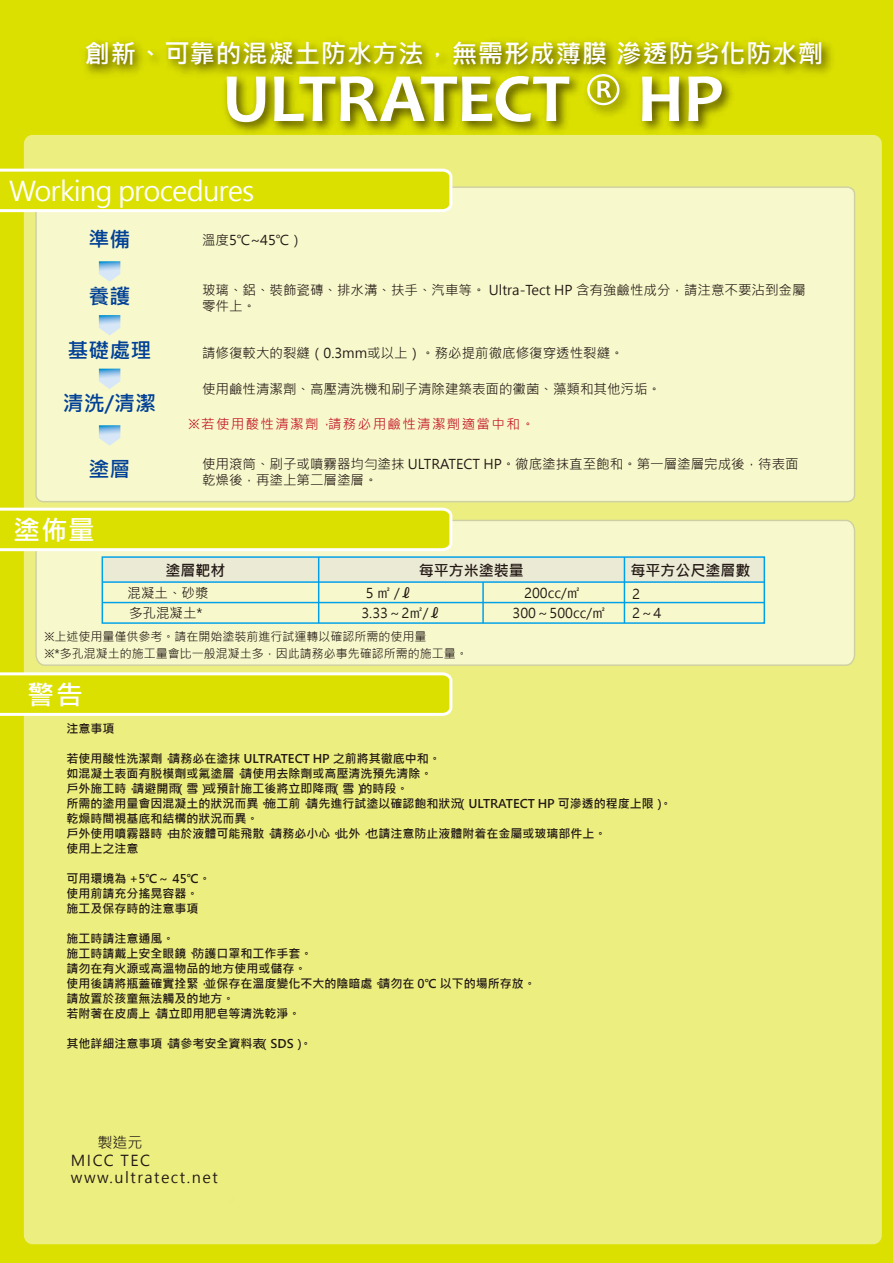
<style>
.page{position:relative;width:893px;height:1263px;background:#dbe000}
.page>*{position:absolute;margin:0;border:0;box-sizing:border-box;transform-origin:0 0}
.t1{font:700 69.9px "Candara";letter-spacing:-.015em;color:#fff}
.t2{font:27px "Microsoft Jheng Hei";letter-spacing:-.03em;color:#fff}
.t3{font:700 27px "Microsoft Jheng Hei";color:#fff}
.t4{font:700 25.5px "Microsoft Jheng Hei";letter-spacing:.025em;color:#fff}
.t5{font:700 21px "Microsoft Jheng Hei";color:#004096}
.t6{font:15px/16.5px "Microsoft Jheng Hei";letter-spacing:.1em;color:#221815}
.t7{font:15px "Microsoft Jheng Hei UI Bold";color:#221815}
.t8{font:13.5px/16.2px "Microsoft Jheng Hei";color:#221815}
.t9{font:13.5px/18.6px "Microsoft Jheng Hei UI Regular";color:#221815}
.t10{font:13.5px "Microsoft Jheng Hei";letter-spacing:.1em;color:#c30e23}
.t11{font:700 12px/15px "Microsoft Jheng Hei";color:#221815}
.t12{font:12px/16.5px "Microsoft Jheng Hei";color:#221815}
.s1{font-family:"Koz Go Pr 6 N";font-weight:500}
</style>
<div class="page">
<div style="left:24px;top:135px;width:858px;height:1109px;background:#ecef7f;border-radius:9px"></div>
<div style="left:36px;top:187px;width:818px;height:315px;background:#f7f8cb;border-radius:7px"></div>
<div style="left:35px;top:520px;width:820px;height:146px;background:#f7f8cb"></div>
<svg style="left:0;top:506px;width:454px;height:47px;background:#e1e52d"></svg>
<svg style="left:0;top:671px;width:453px;height:46px;background:#e0e429"></svg>
<svg style="left:0;top:167px;width:454px;height:47px;background:#e1e52e"></svg>
<svg style="left:99px;top:261px;width:21px;height:21px"></svg>
<svg style="left:99px;top:315px;width:21px;height:21px"></svg>
<svg style="left:99px;top:369px;width:21px;height:20px"></svg>
<svg style="left:99px;top:425px;width:21px;height:21px"></svg>
<div style="left:102px;top:557px;width:662px;height:25px;background:#ebead4"></div>
<div style="left:102px;top:556px;width:663px;height:68px;border:1px solid #00a0e9"></div>
<hr style="left:102px;top:602px;width:662px;height:1px;background:#00a0e9">
<hr style="left:102px;top:581px;width:662px;height:2px;background:#00a0e9">
<hr style="left:624px;top:557px;width:1px;height:66px;background:#00a0e9">
<hr style="left:482px;top:582px;width:2px;height:41px;background:#00a0e9">
<hr style="left:318px;top:557px;width:1px;height:66px;background:#00a0e9">
<img style="left:225px;top:87px;width:507px;height:46px">
<img style="left:85px;top:40px;width:747px;height:47px">
<h3 class="t4" style="left:85px;top:38px;width:740px">創新、可靠的混凝土防水方法，無需形成薄膜 滲透防劣化防水劑</h3>
<h1 class="t1" style="left:222px;top:54px;width:502px">ULTRATECT <sup>®</sup> HP</h1>
<h2 class="t2" style="left:9px;top:174px;width:247px">Working procedures</h2>
<h3 class="t5" style="left:89px;top:227px;width:44px">準備</h3>
<p class="t8" style="left:202px;top:232px;width:102px">溫度5℃~45℃）</p>
<h3 class="t5" style="left:89px;top:283px;width:44px">養護</h3>
<h3 class="t5" style="left:68px;top:337px;width:86px">基礎處理</h3>
<h3 class="t5" style="left:63px;top:390px;width:95px">清洗/清潔</h3>
<p class="t8" style="left:202px;top:281px;width:605px">玻璃、鋁、裝飾瓷磚、排水溝、扶手、汽車等。 Ultra-Tect HP 含有強鹼性成分，請注意不要沾到金屬零件上。</p>
<p class="t8" style="left:202px;top:345px;width:423px">請修復較大的裂縫（0.3mm或以上）。務必提前徹底修復穿透性裂縫。</p>
<p class="t8" style="left:202px;top:381px;width:460px">使用鹼性清潔劑、高壓清洗機和刷子清除建築表面的黴菌、藻類和其他污垢。</p>
<p class="t10" style="left:188px;top:415px;width:348px">※若使用酸性清潔劑，請務必用鹼性清潔劑適當中和。</p>
<h3 class="t5" style="left:89px;top:456px;width:44px">塗層</h3>
<h2 class="t3" style="left:13px;top:513px;width:83px">塗佈量</h2>
<p class="t8" style="left:202px;top:456px;width:598px">使用滾筒、刷子或噴霧器均勻塗抹 ULTRATECT HP。徹底塗抹直至飽和。第一層塗層完成後，待表面乾燥後，再塗上第二層塗層。</p>
<p class="t7" style="left:166px;top:561px;width:62px">塗層靶材</p>
<p class="t7" style="left:419px;top:561px;width:106px">每平方米塗裝量</p>
<p class="t7" style="left:630px;top:561px;width:121px">每平方公尺塗層數</p>
<p class="t9" style="left:632px;top:585px;width:31px">2<br>2～4</p>
<p class="t9" style="left:128px;top:584px;width:83px">混凝土、砂漿</p>
<p class="t9" style="left:366px;top:584px;width:49px">5㎡/<span class="s1">ℓ</span></p>
<p class="t9" style="left:524px;top:584px;width:58px">200cc/㎡</p>
<p class="t9" style="left:129px;top:604px;width:75px">多孔混凝土*</p>
<p class="t9" style="left:361px;top:604px;width:82px">3.33～2㎡/<span class="s1">ℓ</span></p>
<p class="t9" style="left:513px;top:604px;width:95px">300～500cc/㎡</p>
<p class="t12" style="left:44px;top:628px;width:425px">※上述使用量僅供參考。請在開始塗裝前進行試運轉以確認所需的使用量<br>※*多孔混凝土的施工量會比一般混凝土多，因此請務必事先確認所需的施工量。</p>
<h2 class="t3" style="left:27px;top:678px;width:58px">警告</h2>
<p class="t11" style="left:66px;top:721px;width:49px">注意事項</p>
<p class="t11" style="left:66px;top:751px;width:607px">若使用酸性洗潔劑，請務必在塗抹 ULTRATECT HP 之前將其徹底中和。<br>如混凝土表面有脱模劑或氟塗層，請使用去除劑或高壓清洗預先清除。<br>戶外施工時，請避開雨（雪）或預計施工後將立即降雨（雪）的時段。<br>所需的塗用量會因混凝土的狀況而異。施工前，請先進行試塗以確認飽和狀況（ULTRATECT HP 可滲透的程度上限）。乾燥時間視基底和結構的狀況而異。<br>戶外使用噴霧器時，由於液體可能飛散，請務必小心。此外，也請注意防止液體附着在金屬或玻璃部件上。<br>使用上之注意</p>
<p class="t11" style="left:66px;top:871px;width:146px">可用環境為 +5℃～ 45℃。使用前請充分搖晃容器。施工及保存時的注意事項</p>
<p class="t11" style="left:66px;top:931px;width:471px">施工時請注意通風。<br>施工時請戴上安全眼鏡、防護口罩和工作手套。<br>請勿在有火源或高溫物品的地方使用或儲存。<br>使用後請將瓶蓋確實拴緊，並保存在溫度變化不大的陰暗處。請勿在 0℃ 以下的場所存放。請放置於孩童無法觸及的地方。<br>若附著在皮膚上，請立即用肥皂等清洗乾淨。</p>
<p class="t11" style="left:66px;top:1036px;width:247px">其他詳細注意事項，請參考安全資料表（SDS）。</p>
<p class="t6" style="left:97px;top:1134px;width:46px">製造元</p>
<p class="t6" style="left:71px;top:1152px;width:148px">MICC TEC www.ultratect.net</p>
</div>
